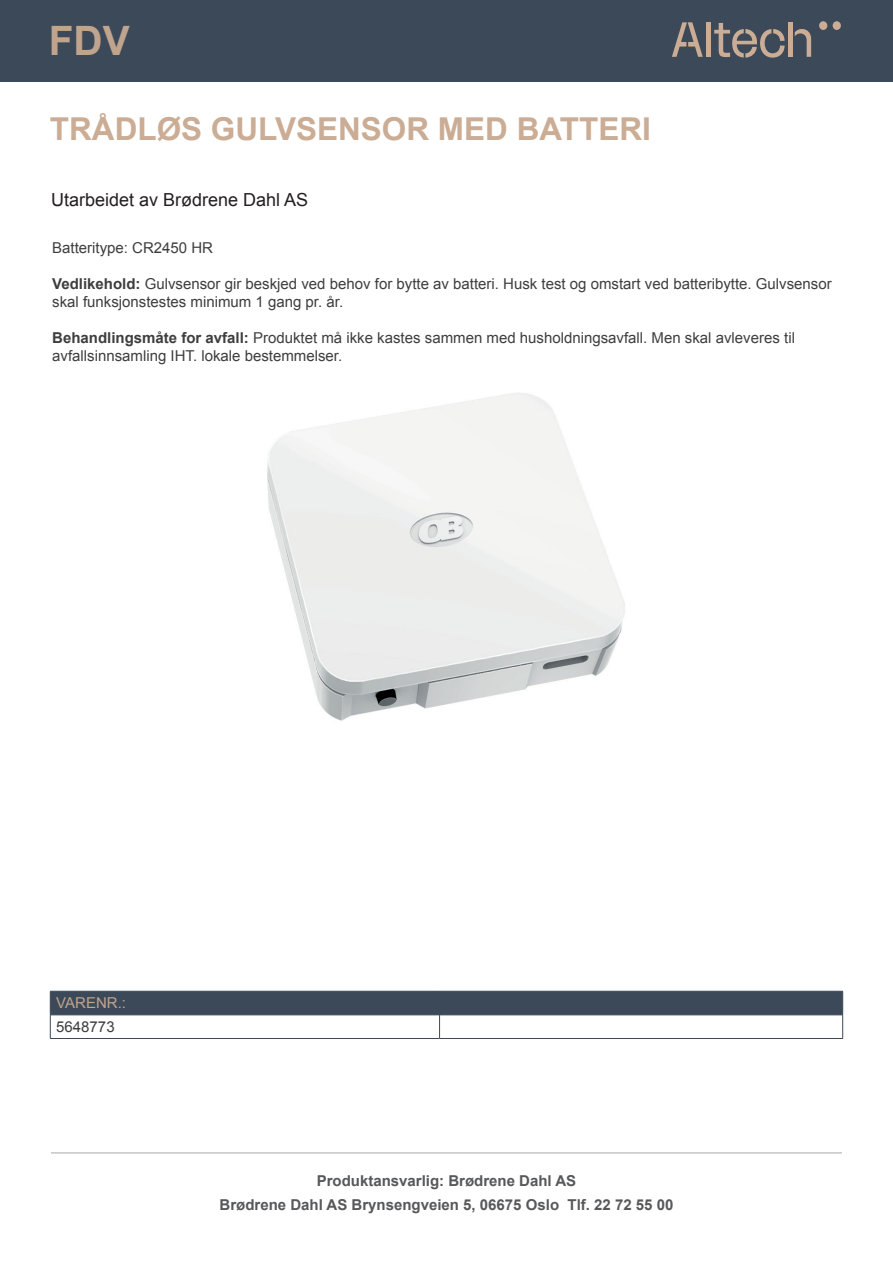
<style>
.page{position:relative;width:893px;height:1263px;background:#fff}
.page>*{position:absolute;margin:0;border:0;box-sizing:border-box;transform-origin:0 0}
.t1{font:700 40.5px "Arial";color:#c0a48d}
.t2{font:700 31.5px "Arial";color:#cbac94}
.t3{font:18px "Arial";color:#231f20}
.t4{font:15px/18px "Arial";color:#3e3e3f}
.t5{font:700 15px/24px "Arial";color:#57585a;text-align:center}
.t6{font:15px "Arial";color:#c0a48d}
.s1{font-weight:700}
</style>
<div class="page">
<hr style="left:51px;top:1152px;width:791px;height:1px;background:#a8a9ad">
<hr style="left:50px;top:1038px;width:390px;height:1px;background:#3c4959">
<svg style="left:50px;top:991px;width:793px;height:47px"></svg>
<hr style="left:440px;top:1038px;width:403px;height:1px;background:#3c4959">
<img style="left:267px;top:393px;width:358px;height:328px">
<div style="left:0;top:0;width:893px;height:81px;background:#3c4959"></div>
<div style="left:819px;top:21px;width:8px;height:9px;background:#cbac94;border-radius:50%"></div>
<div style="left:833px;top:21px;width:8px;height:9px;background:#cbac94;border-radius:50%"></div>
<div style="left:706px;top:22px;width:5px;height:35px;background:#cbac94"></div>
<svg style="left:672px;top:22px;width:31px;height:35px"></svg>
<div style="left:788px;top:22px;width:5px;height:35px;background:#cbac94"></div>
<svg style="left:714px;top:23px;width:71px;height:35px"></svg>
<svg style="left:795px;top:29px;width:16px;height:28px"></svg>
<h1 class="t1" style="left:49px;top:15px;width:83px">FDV</h1>
<h2 class="t2" style="left:50px;top:108px;width:602px">TRÅDLØS GULVSENSOR MED BATTERI</h2>
<p class="t3" style="left:51px;top:188px;width:259px">Utarbeidet av Brødrene Dahl AS</p>
<p class="t4" style="left:52px;top:239px;width:162px">Batteritype: CR2450 HR</p>
<p class="t4" style="left:52px;top:275px;width:781px"><span class="s1">Vedlikehold:</span> Gulvsensor gir beskjed ved behov for bytte av batteri. Husk test og omstart ved batteribytte. Gulvsensor skal funksjonstestes minimum 1 gang pr. år.</p>
<p class="t4" style="left:52px;top:329px;width:744px"><span class="s1">Behandlingsmåte for avfall:</span> Produktet må ikke kastes sammen med husholdningsavfall. Men skal avleveres til avfallsinnsamling IHT. lokale bestemmelser.</p>
<p class="t6" style="left:56px;top:993px;width:71px">VARENR.:</p>
<p class="t4" style="left:56px;top:1018px;width:60px">5648773</p>
<p class="t5" style="left:220px;top:1169px;width:455px">Produktansvarlig: Brødrene Dahl AS<br>Brødrene Dahl AS Brynsengveien 5, 06675 Oslo Tlf. 22 72 55 00</p>
</div>
